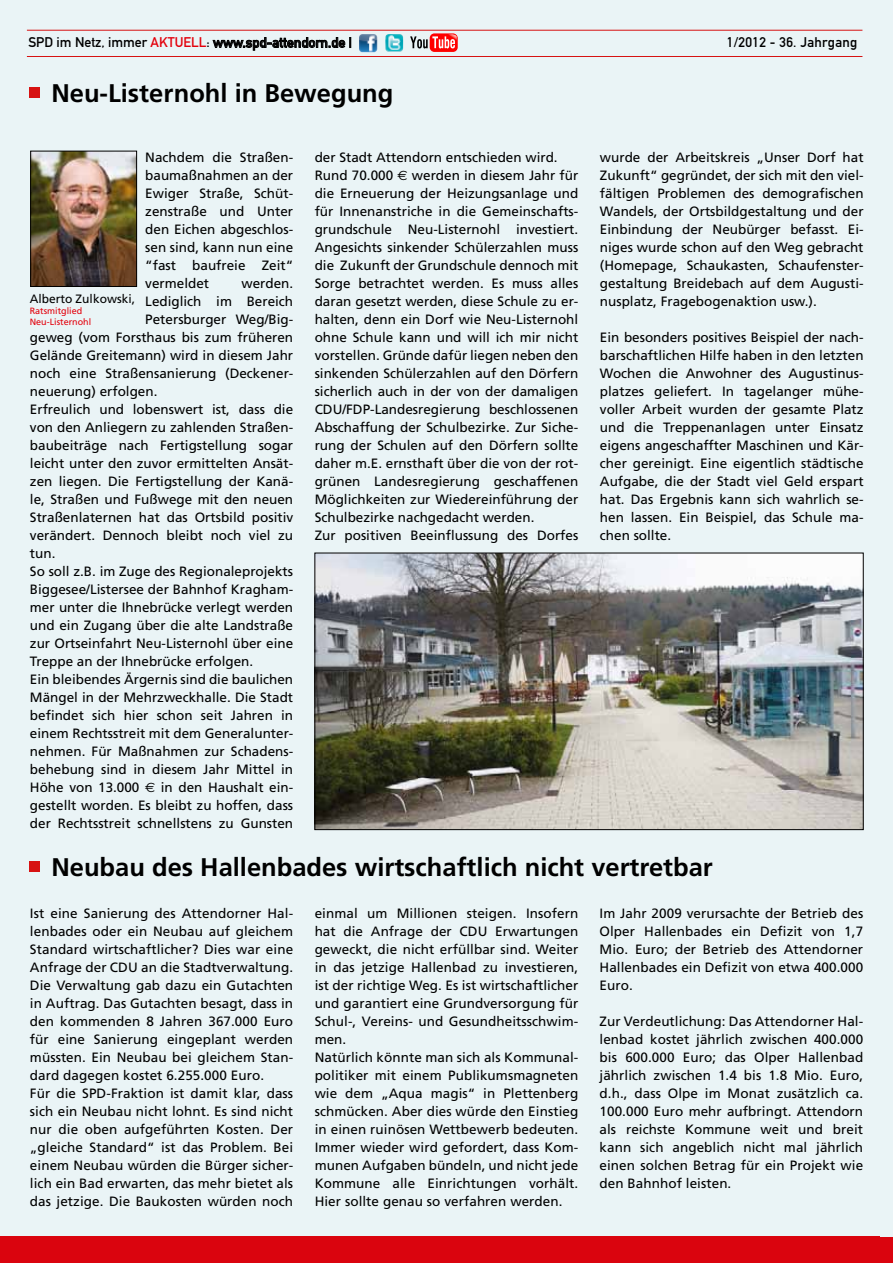
<style>
.page{position:relative;width:893px;height:1263px;background:#eaf4f6}
.page>*{position:absolute;margin:0;border:0;box-sizing:border-box;transform-origin:0 0}
.t1{font:700 25.5px "Frutiger";color:#000}
.t2{font:13.8px "DIN Mittelschrift LT Alternate";color:#000}
.t3{font:13.8px "DIN Mittelschrift LT Alternate";letter-spacing:.02em;color:#000}
.t4{font:13.5px/18px "Frutiger";color:#000;text-align:justify}
.t5{font:12.15px "Frutiger";color:#000}
.t6{font:9.15px/10.8px "Frutiger";color:#e3000b}
.s1{color:#e3000b}
.s2{font-family:"Euro Sans"}
</style>
<div class="page">
<hr style="left:27px;top:30px;width:835px;height:1px;background:#d71212">
<svg style="left:213px;top:37px;width:138px;height:14px"></svg>
<hr style="left:27px;top:56px;width:835px;height:1px;background:#d71212">
<div style="left:0;top:1237px;width:893px;height:26px;background:#da040e"></div>
<img style="left:32px;top:153px;width:103px;height:132px">
<div style="left:30px;top:151px;width:107px;height:136px;border:1px solid #000"></div>
<div style="left:30px;top:88px;width:10px;height:10px;background:#d71212"></div>
<img style="left:359px;top:34px;width:11px;height:18px">
<img style="left:385px;top:34px;width:13px;height:17px">
<div style="left:430px;top:33px;width:28px;height:19px;background:linear-gradient(to right,#f00,#f00);border-radius:5px"></div>
<svg style="left:410px;top:34px;width:47px;height:14px"></svg>
<div style="left:30px;top:862px;width:10px;height:10px;background:#d71212"></div>
<img style="left:317px;top:555px;width:544px;height:273px">
<div style="left:315px;top:553px;width:548px;height:277px;border:1px solid #000"></div>
<p class="t2" style="left:28px;top:34px;width:325px">SPD im Netz, immer <span class="s1">AKTUELL</span>: www.spd-attendorn.de |</p>
<p class="t3" style="left:727px;top:34px;width:132px">1/2012 - 36. Jahrgang</p>
<h1 class="t1" style="left:51px;top:78px;width:343px">Neu-Listernohl in Bewegung</h1>
<p class="t4" style="left:145px;top:148px;width:149px">Nachdem die Straßen&shy;baumaßnahmen an der Ewiger Straße, Schüt&shy;zenstraße und Unter den Eichen abgeschlos&shy;sen sind, kann nun eine “fast baufreie Zeit“ vermeldet</p>
<p class="t4" style="left:241px;top:274px;width:53px">werden.</p>
<p class="t4" style="left:145px;top:292px;width:149px">Lediglich im Bereich</p>
<p class="t4" style="left:145px;top:310px;width:149px">Petersburger Weg/Big-</p>
<p class="t4" style="left:30px;top:328px;width:265px">geweg (vom Forsthaus bis zum früheren</p>
<p class="t4" style="left:30px;top:346px;width:265px">Gelände Greitemann) wird in diesem Jahr</p>
<p class="t4" style="left:30px;top:364px;width:265px">noch eine Straßensanierung (Deckener-</p>
<p class="t4" style="left:30px;top:382px;width:129px">neuerung) erfolgen.</p>
<p class="t4" style="left:30px;top:400px;width:265px">Erfreulich und lobenswert ist, dass die</p>
<p class="t4" style="left:30px;top:418px;width:265px">von den Anliegern zu zahlenden Straßen-</p>
<p class="t4" style="left:30px;top:436px;width:265px">baubeiträge nach Fertigstellung sogar</p>
<p class="t4" style="left:30px;top:454px;width:265px">leicht unter den zuvor ermittelten Ansät-</p>
<p class="t4" style="left:30px;top:472px;width:265px">zen liegen. Die Fertigstellung der Kanä-</p>
<p class="t4" style="left:30px;top:490px;width:265px">le, Straßen und Fußwege mit den neuen</p>
<p class="t4" style="left:30px;top:508px;width:265px">Straßenlaternen hat das Ortsbild positiv</p>
<p class="t4" style="left:30px;top:526px;width:265px">verändert. Dennoch bleibt noch viel zu</p>
<p class="t4" style="left:30px;top:544px;width:27px">tun.</p>
<p class="t4" style="left:30px;top:562px;width:265px">So soll z.B. im Zuge des Regionaleprojekts</p>
<p class="t4" style="left:30px;top:580px;width:265px">Biggesee/Listersee der Bahnhof Kragham-</p>
<p class="t4" style="left:30px;top:598px;width:265px">mer unter die Ihnebrücke verlegt werden</p>
<p class="t4" style="left:30px;top:616px;width:265px">und ein Zugang über die alte Landstraße</p>
<p class="t4" style="left:30px;top:634px;width:265px">zur Ortseinfahrt Neu-Listernohl über eine</p>
<p class="t4" style="left:30px;top:652px;width:225px">Treppe an der Ihnebrücke erfolgen.</p>
<p class="t4" style="left:30px;top:670px;width:265px">Ein bleibendes Ärgernis sind die baulichen</p>
<p class="t4" style="left:30px;top:688px;width:265px">Mängel in der Mehrzweckhalle. Die Stadt</p>
<p class="t4" style="left:30px;top:706px;width:265px">befindet sich hier schon seit Jahren in</p>
<p class="t4" style="left:30px;top:724px;width:265px">einem Rechtsstreit mit dem Generalunter-</p>
<p class="t4" style="left:30px;top:742px;width:265px">nehmen. Für Maßnahmen zur Schadens-</p>
<p class="t4" style="left:30px;top:760px;width:265px">behebung sind in diesem Jahr Mittel in</p>
<p class="t4" style="left:30px;top:778px;width:265px">Höhe von 13.000 <span class="s2">€</span> in den Haushalt ein-</p>
<p class="t4" style="left:30px;top:796px;width:265px">gestellt worden. Es bleibt zu hoffen, dass</p>
<p class="t4" style="left:30px;top:814px;width:265px">der Rechtsstreit schnellstens zu Gunsten</p>
<p class="t5" style="left:30px;top:292px;width:107px">Alberto Zulkowski,</p>
<p class="t6" style="left:30px;top:305px;width:63px">Ratsmitglied<br>Neu-Listernohl</p>
<p class="t4" style="left:315px;top:148px;width:265px;text-align:left">der Stadt Attendorn entschieden wird.<br>Rund 70.000 <span class="s2">€</span> werden in diesem Jahr für die Erneuerung der Heizungsanlage und für Innenanstriche in die Gemeinschafts&shy;grundschule Neu-Listernohl investiert.<br>Angesichts sinkender Schülerzahlen muss die Zukunft der Grundschule dennoch mit Sorge betrachtet werden. Es muss alles daran gesetzt werden, diese Schule zu er&shy;halten, denn ein Dorf wie Neu-Listernohl ohne Schule kann und will ich mir nicht vorstellen. Gründe dafür liegen neben den sinkenden Schülerzahlen auf den Dörfern sicherlich auch in der von der damaligen CDU/FDP-Landesregierung beschlossenen Abschaffung der Schulbezirke. Zur Siche&shy;rung der Schulen auf den Dörfern sollte daher m.E. ernsthaft über die von der rot&shy;grünen Landesregierung geschaffenen Möglichkeiten zur Wiedereinführung der Schulbezirke nachgedacht werden.<br>Zur positiven Beeinflussung des Dorfes</p>
<p class="t4" style="left:600px;top:148px;width:265px">wurde der Arbeitskreis „Unser Dorf hat Zukunft“ gegründet, der sich mit den viel&shy;fältigen Problemen des demografischen Wandels, der Ortsbildgestaltung und der Einbindung der Neubürger befasst. Ei&shy;niges wurde schon auf den Weg gebracht (Homepage, Schaukasten, Schaufenster&shy;gestaltung Breidebach auf dem Augusti&shy;nusplatz, Fragebogenaktion usw.).</p>
<p class="t4" style="left:600px;top:328px;width:265px">Ein besonders positives Beispiel der nach&shy;barschaftlichen Hilfe haben in den letzten Wochen die Anwohner des Augustinus&shy;platzes geliefert. In tagelanger mühe&shy;voller Arbeit wurden der gesamte Platz und die Treppenanlagen unter Einsatz eigens angeschaffter Maschinen und Kär&shy;cher gereinigt. Eine eigentlich städtische Aufgabe, die der Stadt viel Geld erspart hat. Das Ergebnis kann sich wahrlich se&shy;hen lassen. Ein Beispiel, das Schule ma&shy;chen sollte.</p>
<h1 class="t1" style="left:51px;top:852px;width:663px">Neubau des Hallenbades wirtschaftlich nicht vertretbar</h1>
<p class="t4" style="left:30px;top:904px;width:265px;text-align:left">Ist eine Sanierung des Attendorner Hal&shy;lenbades oder ein Neubau auf gleichem Standard wirtschaftlicher? Dies war eine Anfrage der CDU an die Stadtverwaltung.<br>Die Verwaltung gab dazu ein Gutachten in Auftrag. Das Gutachten besagt, dass in den kommenden 8 Jahren 367.000 Euro für eine Sanierung eingeplant werden müssten. Ein Neubau bei gleichem Stan&shy;dard dagegen kostet 6.255.000 Euro.<br>Für die SPD-Fraktion ist damit klar, dass sich ein Neubau nicht lohnt. Es sind nicht nur die oben aufgeführten Kosten. Der „gleiche Standard“ ist das Problem. Bei einem Neubau würden die Bürger sicher&shy;lich ein Bad erwarten, das mehr bietet als das jetzige. Die Baukosten würden noch</p>
<p class="t4" style="left:315px;top:904px;width:265px;text-align:left">einmal um Millionen steigen. Insofern hat die Anfrage der CDU Erwartungen geweckt, die nicht erfüllbar sind. Weiter in das jetzige Hallenbad zu investieren, ist der richtige Weg. Es ist wirtschaftlicher und garantiert eine Grundversorgung für Schul-, Vereins- und Gesundheitsschwim&shy;men.<br>Natürlich könnte man sich als Kommunal&shy;politiker mit einem Publikumsmagneten wie dem „Aqua magis“ in Plettenberg schmücken. Aber dies würde den Einstieg in einen ruinösen Wettbewerb bedeuten.<br>Immer wieder wird gefordert, dass Kom&shy;munen Aufgaben bündeln, und nicht jede Kommune alle Einrichtungen vorhält.<br>Hier sollte genau so verfahren werden.</p>
<p class="t4" style="left:600px;top:904px;width:265px">Im Jahr 2009 verursachte der Betrieb des Olper Hallenbades ein Defizit von 1,7<br>Mio. Euro; der Betrieb des Attendorner Hallenbades ein Defizit von etwa 400.000<br>Euro.</p>
<p class="t4" style="left:600px;top:1012px;width:265px">Zur Verdeutlichung: Das Attendorner Hal&shy;lenbad kostet jährlich zwischen 400.000 bis 600.000 Euro; das Olper Hallenbad jährlich zwischen 1.4 bis 1.8 Mio. Euro, d.h., dass Olpe im Monat zusätzlich ca.<br>100.000 Euro mehr aufbringt. Attendorn als reichste Kommune weit und breit kann sich angeblich nicht mal jährlich einen solchen Betrag für ein Projekt wie den Bahnhof leisten.</p>
</div>
